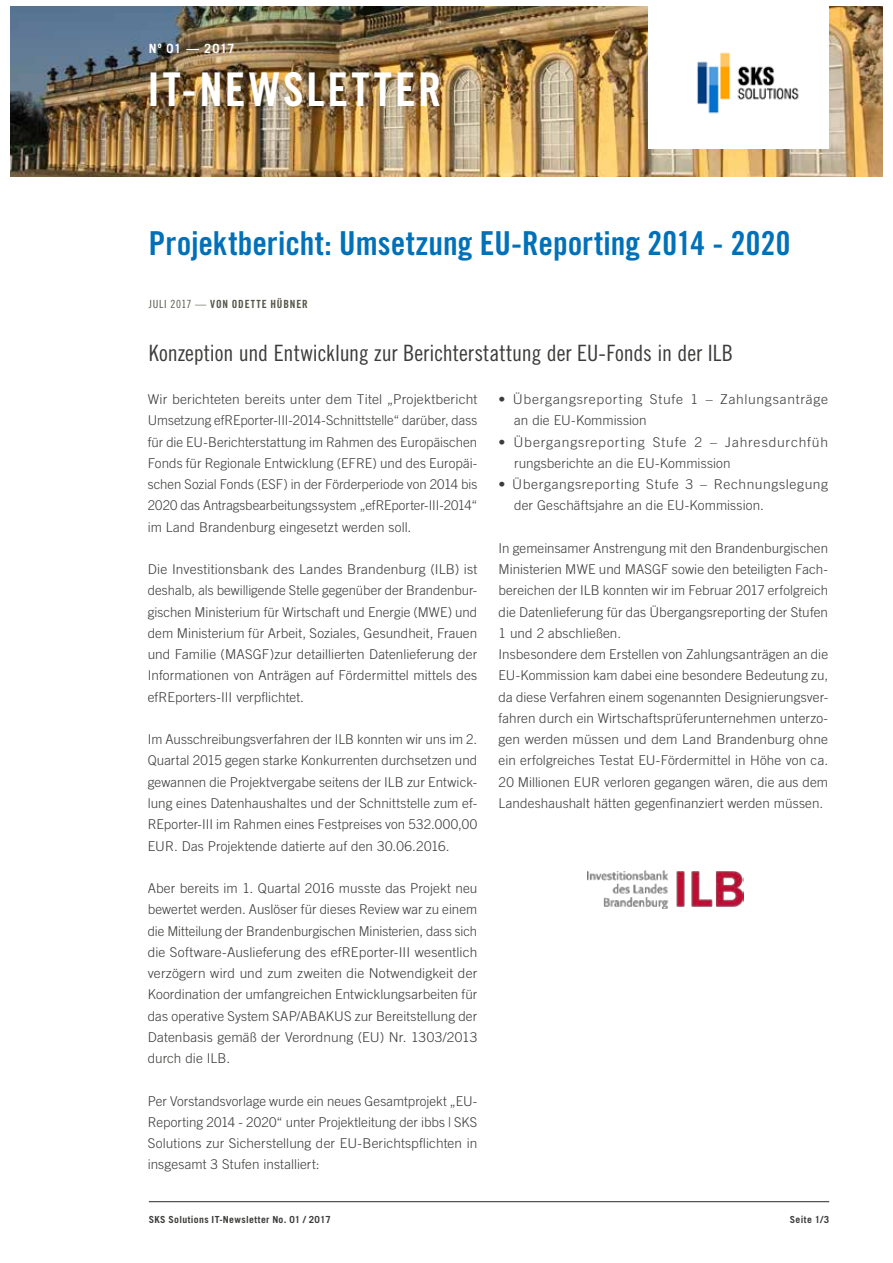
<style>
.page{position:relative;width:893px;height:1263px;background:#fff}
.page>*{position:absolute;margin:0;border:0;box-sizing:border-box;transform-origin:0 0}
.t1{font:46.5px "Trade Gothic LT Std Bd Cn 20";letter-spacing:.065em;color:#fff}
.t2{font:33px "Trade Gothic LT Std Bd Cn 20";color:#0071b9}
.t3{font:22.5px "Trade Gothic LT Std Cn 18";letter-spacing:-.005em;color:#3c3c3b}
.t4{font:300 13.5px/21.3px "Trade Gothic LT Std";letter-spacing:.005em;color:#3c3c3b;text-align:justify}
.t5{font:300 13.5px/21.3px "Trade Gothic LT Std";letter-spacing:.03em;color:#3c3c3b}
.t6{font:300 13.5px/21.3px "Trade Gothic LT Std";letter-spacing:.05em;color:#3c3c3b}
.t7{font:300 13.5px/21.3px "Trade Gothic LT Std";letter-spacing:.045em;color:#3c3c3b}
.t8{font:700 12.75px "Trade Gothic LT Std";letter-spacing:.045em;color:#fff}
.t9{font:11.25px "Trade Gothic LT Std Bd Cn 20";letter-spacing:.075em;color:#57564a}
.t10{font:700 9.75px "Trade Gothic LT Std";letter-spacing:.03em;color:#3c3c3b}
.s1{font-family:"Trade Gothic LT Std Cn 18"}
</style>
<div class="page">
<hr style="left:149px;top:1201px;width:680px;height:1px;background:#282827">
<img style="left:11px;top:6px;width:871px;height:170px">
<div style="left:648px;top:0;width:181px;height:149px;background:#fff"></div>
<img style="left:697px;top:52px;width:102px;height:62px">
<img style="left:587px;top:870px;width:157px;height:39px">
<p class="t8" style="left:149px;top:41px;width:87px">Nº 01 — 2017</p>
<h1 class="t1" style="left:147px;top:61px;width:296px">IT-NEWSLETTER</h1>
<h2 class="t2" style="left:149px;top:223px;width:643px">Projektbericht: Umsetzung EU-Reporting 2014 - 2020</h2>
<p class="t9" style="left:149px;top:297px;width:161px"><span class="s1">JULI 2017 —</span> VON ODETTE HÜBNER</p>
<h3 class="t3" style="left:149px;top:340px;width:586px">Konzeption und Entwicklung zur Berichterstattung der EU-Fonds in der ILB</h3>
<p class="t4" style="left:148px;top:388px;width:331px">Wir berichteten bereits unter dem Titel „Projektbericht Umsetzung efREporter-III-2014-Schnittstelle“ darüber, dass für die EU-Berichterstattung im Rahmen des Europäischen Fonds für Regionale Entwicklung (EFRE) und des Europäi&shy;schen Sozial Fonds (ESF) in der Förderperiode von 2014 bis 2020 das Antragsbearbeitungssystem „efREporter-III-2014“ im Land Brandenburg eingesetzt werden soll.</p>
<p class="t4" style="left:148px;top:558px;width:331px">Die Investitionsbank des Landes Brandenburg (ILB) ist deshalb, als bewilligende Stelle gegenüber der Brandenbur&shy;gischen Ministerium für Wirtschaft und Energie (MWE) und dem Ministerium für Arbeit, Soziales, Gesundheit, Frauen und Familie (MASGF)zur detaillierten Datenlieferung der Informationen von Anträgen auf Fördermittel mittels des efREporters-III verpflichtet.</p>
<p class="t4" style="left:148px;top:728px;width:331px">Im Ausschreibungsverfahren der ILB konnten wir uns im 2.<br>Quartal 2015 gegen starke Konkurrenten durchsetzen und gewannen die Projektvergabe seitens der ILB zur Entwick&shy;lung eines Datenhaushaltes und der Schnittstelle zum ef-REporter-III im Rahmen eines Festpreises von 532.000,00<br>EUR. Das Projektende datierte auf den 30.06.2016.</p>
<p class="t4" style="left:148px;top:877px;width:331px">Aber bereits im 1. Quartal 2016 musste das Projekt neu bewertet werden. Auslöser für dieses Review war zu einem die Mitteilung der Brandenburgischen Ministerien, dass sich die Software-Auslieferung des efREporter-III wesentlich verzögern wird und zum zweiten die Notwendigkeit der Koordination der umfangreichen Entwicklungsarbeiten für das operative System SAP/ABAKUS zur Bereitstellung der Datenbasis gemäß der Verordnung (EU) Nr. 1303/2013 durch die ILB.</p>
<p class="t4" style="left:148px;top:1090px;width:331px">Per Vorstandsvorlage wurde ein neues Gesamtprojekt „EU-Reporting 2014 - 2020“ unter Projektleitung der ibbs | SKS Solutions zur Sicherstellung der EU-Berichtspflichten in insgesamt 3 Stufen installiert:</p>
<p class="t7" style="left:514px;top:388px;width:316px;text-indent:-16px">• Übergangsreporting Stufe 1 – Zahlungsanträge an die EU-Kommission</p>
<p class="t6" style="left:514px;top:431px;width:315px;text-indent:-16px">• Übergangsreporting Stufe 2 – Jahresdurchfüh rungsberichte an die EU-Kommission</p>
<p class="t5" style="left:514px;top:473px;width:315px;text-indent:-16px">• Übergangsreporting Stufe 3 – Rechnungslegung der Geschäftsjahre an die EU-Kommission.</p>
<p class="t4" style="left:499px;top:537px;width:331px;text-align:left">In gemeinsamer Anstrengung mit den Brandenburgischen Ministerien MWE und MASGF sowie den beteiligten Fach&shy;bereichen der ILB konnten wir im Februar 2017 erfolgreich die Datenlieferung für das Übergangsreporting der Stufen 1 und 2 abschließen.<br>Insbesondere dem Erstellen von Zahlungsanträgen an die EU-Kommission kam dabei eine besondere Bedeutung zu, da diese Verfahren einem sogenannten Designierungsver&shy;fahren durch ein Wirtschaftsprüferunternehmen unterzo&shy;gen werden müssen und dem Land Brandenburg ohne ein erfolgreiches Testat EU-Fördermittel in Höhe von ca.<br>20 Millionen EUR verloren gegangen wären, die aus dem Landeshaushalt hätten gegenfinanziert werden müssen.</p>
<p class="t10" style="left:149px;top:1213px;width:183px">SKS Solutions IT-Newsletter No. 01 / 2017</p>
<p class="t10" style="left:790px;top:1213px;width:41px">Seite 1/3</p>
</div>
